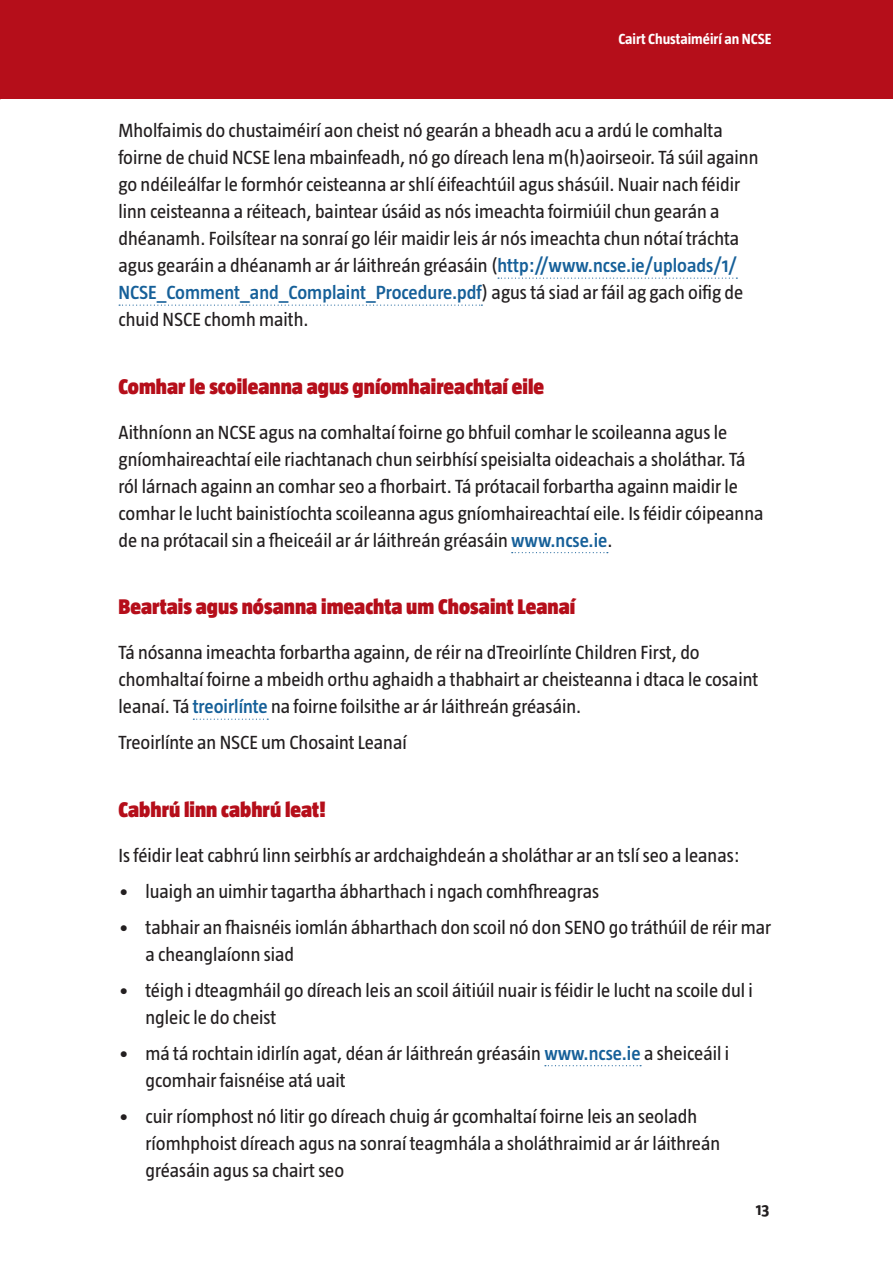
<style>
.page{position:relative;width:893px;height:1263px;background:#fff}
.page>*{position:absolute;margin:0;border:0;box-sizing:border-box;transform-origin:0 0}
.Heading_1_prelims{font:900 21.75px "Taz";color:#b50e1a}
.Body_Text{font:19.5px/27px "Taz";color:#231f20}
.List_Bullet{font:19.5px/27px "Taz";color:#231f20}
.t1{font:700 16.5px "Taz";color:#231f20}
.t2{font:700 15px "Taz";color:#fff}
.s1{font-weight:600;color:#166099}
</style>
<div class="page">
<div style="left:0;top:0;width:893px;height:99px;background:#b50e1a"></div>
<svg style="left:498px;top:278px;width:239px;height:1px"></svg>
<svg style="left:119px;top:305px;width:363px;height:1px"></svg>
<svg style="left:512px;top:552px;width:96px;height:1px"></svg>
<svg style="left:193px;top:719px;width:75px;height:1px"></svg>
<svg style="left:545px;top:1065px;width:96px;height:1px"></svg>
<p class="t2" style="left:618px;top:30px;width:154px">Cairt Chustaiméirí an NCSE</p>
<p class="Body_Text" style="left:118px;top:117px;width:641px">Mholfaimis do chustaiméirí aon cheist nó gearán a bheadh acu a ardú le comhalta foirne de chuid NCSE lena mbainfeadh, nó go díreach lena m(h)aoirseoir. Tá súil againn go ndéileálfar le formhór ceisteanna ar shlí éifeachtúil agus shásúil. Nuair nach féidir linn ceisteanna a réiteach, baintear úsáid as nós imeachta foirmiúil chun gearán a dhéanamh. Foilsítear na sonraí go léir maidir leis ár nós imeachta chun nótaí tráchta agus gearáin a dhéanamh ar ár láithreán gréasáin (<span class="s1">http://www.ncse.ie/uploads/1/ NCSE_Comment_and_Complaint_Procedure.pdf</span>) agus tá siad ar fáil ag gach oifig de chuid NSCE chomh maith.</p>
<h1 class="Heading_1_prelims" style="left:118px;top:374px;width:427px">Comhar le scoileanna agus gníomhaireachtaí eile</h1>
<p class="Body_Text" style="left:118px;top:418px;width:646px">Aithníonn an NCSE agus na comhaltaí foirne go bhfuil comhar le scoileanna agus le gníomhaireachtaí eile riachtanach chun seirbhísí speisialta oideachais a sholáthar. Tá ról lárnach againn an comhar seo a fhorbairt. Tá prótacail forbartha againn maidir le comhar le lucht bainistíochta scoileanna agus gníomhaireachtaí eile. Is féidir cóipeanna de na prótacail sin a fheiceáil ar ár láithreán gréasáin <span class="s1">www.ncse.ie</span>.</p>
<h1 class="Heading_1_prelims" style="left:118px;top:595px;width:458px">Beartais agus nósanna imeachta um Chosaint Leanaí</h1>
<p class="Body_Text" style="left:118px;top:639px;width:641px">Tá nósanna imeachta forbartha againn, de réir na dTreoirlínte Children First, do chomhaltaí foirne a mbeidh orthu aghaidh a thabhairt ar cheisteanna i dtaca le cosaint leanaí. Tá <span class="s1">treoirlínte</span> na foirne foilsithe ar ár láithreán gréasáin.</p>
<p class="Body_Text" style="left:118px;top:729px;width:290px">Treoirlínte an NSCE um Chosaint Leanaí</p>
<h1 class="Heading_1_prelims" style="left:118px;top:797px;width:209px">Cabhrú linn cabhrú leat!</h1>
<p class="Body_Text" style="left:118px;top:841px;width:623px">Is féidir leat cabhrú linn seirbhís ar ardchaighdeán a sholáthar ar an tslí seo a leanas:</p>
<p class="List_Bullet" style="left:118px;top:877px;width:482px">• luaigh an uimhir tagartha ábharthach i ngach comhfhreagras</p>
<p class="List_Bullet" style="left:146px;top:913px;width:627px;text-indent:-27px">• tabhair an fhaisnéis iomlán ábharthach don scoil nó don SENO go tráthúil de réir mar a cheanglaíonn siad</p>
<p class="List_Bullet" style="left:146px;top:976px;width:609px;text-indent:-27px">• téigh i dteagmháil go díreach leis an scoil áitiúil nuair is féidir le lucht na scoile dul i ngleic le do cheist</p>
<p class="List_Bullet" style="left:146px;top:1039px;width:585px;text-indent:-27px">• má tá rochtain idirlín agat, déan ár láithreán gréasáin <span class="s1">www.ncse.ie</span> a sheiceáil i gcomhair faisnéise atá uait</p>
<p class="List_Bullet" style="left:146px;top:1102px;width:576px;text-indent:-27px">• cuir ríomphost nó litir go díreach chuig ár gcomhaltaí foirne leis an seoladh ríomhphoist díreach agus na sonraí teagmhála a sholáthraimid ar ár láithreán gréasáin agus sa chairt seo</p>
<p class="t1" style="left:756px;top:1200px;width:15px">13</p>
</div>
